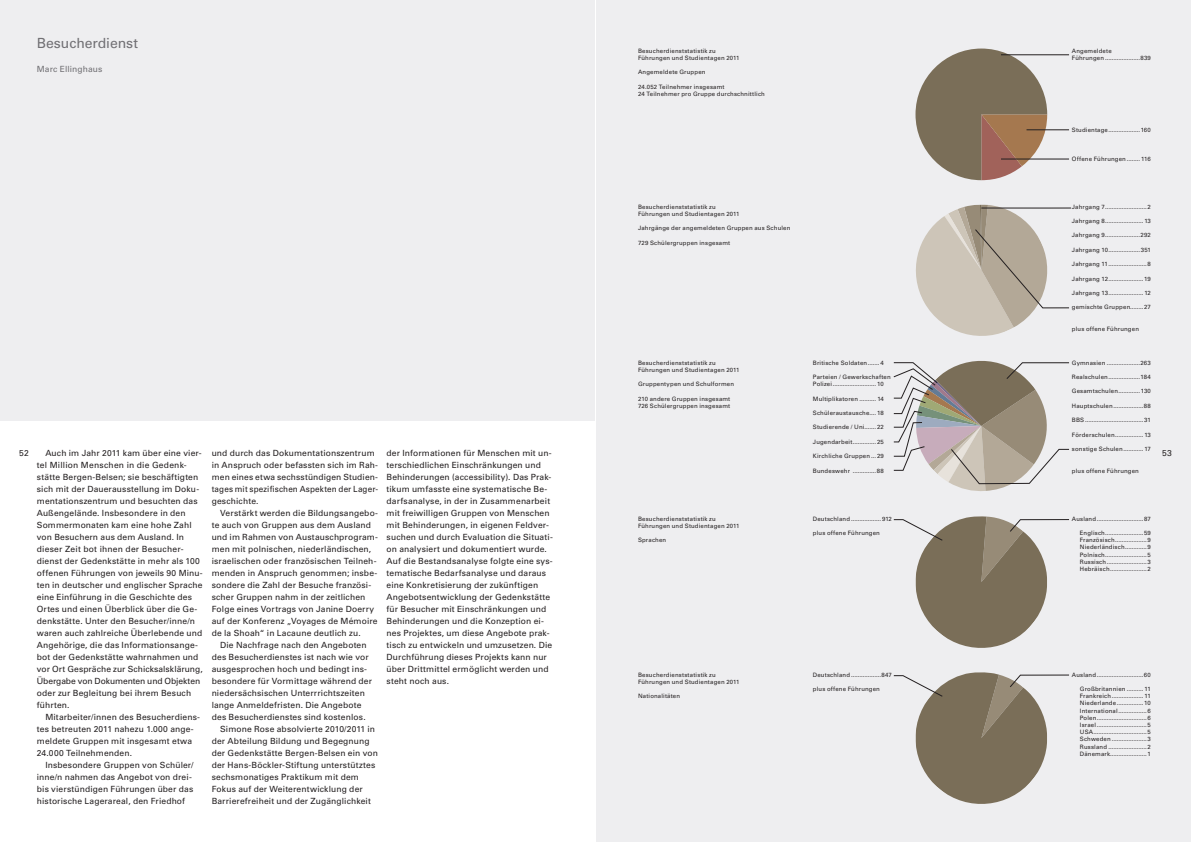
<style>
.page{position:relative;width:1191px;height:842px;background:#fff}
.page>*{position:absolute;margin:0;border:0;box-sizing:border-box;transform-origin:0 0}
.t1{font:14px "Univers LT Pro 55 Roman";letter-spacing:-.005em;color:#717074}
.t2{font:8.5px/12px "Univers LT Pro 55 Roman";letter-spacing:.015em;color:#231f20}
.t3{font:8.5px "Univers LT Pro 55 Roman";letter-spacing:.01em;color:#717074}
.t4{font:6px/7.2px "Univers LT Pro 55 Roman";letter-spacing:.03em;color:#231f20}
</style>
<div class="page">
<div style="left:0;top:0;width:595px;height:420px;background:#eeeef0"></div>
<div style="left:596px;top:0;width:595px;height:842px;background:#eeeef0"></div>
<svg style="left:990px;top:123px;width:57px;height:57px"></svg>
<svg style="left:915px;top:49px;width:132px;height:131px;background:#846e57"></svg>
<hr style="left:1001px;top:55px;width:68px;height:1px;background:#231f20">
<hr style="left:1026px;top:130px;width:43px;height:1px;background:#231f20">
<svg style="left:916px;top:205px;width:153px;height:131px"></svg>
<hr style="left:1001px;top:159px;width:68px;height:1px;background:#231f20">
<svg style="left:893px;top:516px;width:176px;height:132px"></svg>
<svg style="left:893px;top:672px;width:176px;height:132px"></svg>
<svg style="left:893px;top:361px;width:176px;height:130px"></svg>
<hr style="left:981px;top:208px;width:90px;height:1px;background:#231f20">
<h1 class="t1" style="left:37px;top:35px;width:103px">Besucherdienst</h1>
<p class="t3" style="left:37px;top:64px;width:67px">Marc Ellinghaus</p>
<p class="t4" style="left:638px;top:47px;width:103px">Besucherdienststatistik zu<br>Führungen und Studientagen 2011</p>
<p class="t4" style="left:638px;top:68px;width:69px">Angemeldete Gruppen</p>
<p class="t4" style="left:638px;top:83px;width:128px">24.052 Teilnehmer insgesamt<br>24 Teilnehmer pro Gruppe durchschnittlich</p>
<p class="t4" style="left:638px;top:203px;width:103px">Besucherdienststatistik zu<br>Führungen und Studientagen 2011</p>
<p class="t4" style="left:638px;top:224px;width:154px">Jahrgänge der angemeldeten Gruppen aus Schulen</p>
<p class="t4" style="left:638px;top:239px;width:94px">729 Schülergruppen insgesamt</p>
<p class="t4" style="left:1071px;top:47px;width:80px">Angemeldete<br>Führungen .....................839</p>
<p class="t4" style="left:1071px;top:126px;width:80px">Studientage ...................160</p>
<p class="t4" style="left:1071px;top:155px;width:81px">Offene Führungen ........ 116</p>
<p class="t4" style="left:1071px;top:203px;width:81px">Jahrgang 7 .........................2</p>
<p class="t4" style="left:1071px;top:217px;width:81px">Jahrgang 8 .......................13</p>
<p class="t4" style="left:1072px;top:232px;width:81px">Jahrgang 9 .....................292</p>
<p class="t4" style="left:1072px;top:246px;width:81px">Jahrgang 10 ...................351</p>
<p class="t4" style="left:1072px;top:260px;width:81px">Jahrgang 11 .......................8</p>
<p class="t4" style="left:1072px;top:275px;width:80px">Jahrgang 12 .....................19</p>
<p class="t4" style="left:1072px;top:289px;width:81px">Jahrgang 13 .....................12</p>
<p class="t4" style="left:1072px;top:304px;width:81px">gemischte Gruppen........27</p>
<p class="t4" style="left:1072px;top:325px;width:69px">plus offene Führungen</p>
<p class="t4" style="left:813px;top:359px;width:72px">Britische Soldaten ....... 4</p>
<p class="t4" style="left:813px;top:373px;width:79px">Parteien / Gewerkschaften<br>Polizei .......................... 10</p>
<p class="t4" style="left:813px;top:395px;width:72px">Multiplikatoren .......... 14</p>
<p class="t4" style="left:813px;top:409px;width:72px">Schüleraustausche .... 18</p>
<p class="t4" style="left:813px;top:424px;width:72px">Studierende / Uni .......22</p>
<p class="t4" style="left:813px;top:438px;width:72px">Jugendarbeit ..............25</p>
<p class="t4" style="left:813px;top:452px;width:72px">Kirchliche Gruppen ...29</p>
<p class="t4" style="left:813px;top:467px;width:72px">Bundeswehr ..............88</p>
<p class="t4" style="left:1071px;top:359px;width:80px">Gymnasien ....................263</p>
<p class="t4" style="left:1071px;top:373px;width:81px">Realschulen ...................184</p>
<p class="t4" style="left:1072px;top:388px;width:80px">Gesamtschulen .............130</p>
<p class="t4" style="left:1072px;top:402px;width:81px">Hauptschulen ..................88</p>
<p class="t4" style="left:1072px;top:416px;width:80px">BBS ...................................31</p>
<p class="t4" style="left:1071px;top:431px;width:81px">Förderschulen .................13</p>
<p class="t4" style="left:1072px;top:445px;width:81px">sonstige Schulen ............17</p>
<p class="t4" style="left:1072px;top:467px;width:69px">plus offene Führungen</p>
<p class="t4" style="left:638px;top:359px;width:103px">Besucherdienststatistik zu<br>Führungen und Studientagen 2011</p>
<p class="t4" style="left:638px;top:380px;width:98px">Gruppentypen und Schulformen</p>
<p class="t4" style="left:638px;top:395px;width:94px">210 andere Gruppen insgesamt<br>726 Schülergruppen insgesamt</p>
<p class="t2" style="left:386px;top:447px;width:168px">der Informationen für Menschen mit un&shy;terschiedlichen Einschränkungen und Behinderungen (accessibility). Das Prak&shy;tikum umfasste eine systematische Be&shy;darfsanalyse, in der in Zusammenarbeit mit freiwilligen Gruppen von Menschen mit Behinderungen, in eigenen Feldver&shy;suchen und durch Evaluation die Situati&shy;on analysiert und dokumentiert wurde.<br>Auf die Bestandsanalyse folgte eine sys&shy;tematische Bedarfsanalyse und daraus eine Konkretisierung der zukünftigen Angebotsentwicklung der Gedenkstätte für Besucher mit Einschränkungen und Behinderungen und die Konzeption ei&shy;nes Projektes, um diese Angebote prak&shy;tisch zu entwickeln und umzusetzen. Die Durchführung dieses Projekts kann nur über Drittmittel ermöglicht werden und steht noch aus.</p>
<p class="t2" style="left:37px;top:447px;width:167px;text-indent:9px">Auch im Jahr 2011 kam über eine vier&shy;tel Million Menschen in die Gedenk&shy;stätte Bergen-Belsen; sie beschäftigten sich mit der Dauerausstellung im Doku&shy;mentationszentrum und besuchten das Außengelände. Insbesondere in den Sommermonaten kam eine hohe Zahl von Besuchern aus dem Ausland. In dieser Zeit bot ihnen der Besucher&shy;dienst der Gedenkstätte in mehr als 100 offenen Führungen von jeweils 90 Minu&shy;ten in deutscher und englischer Sprache eine Einführung in die Geschichte des Ortes und einen Überblick über die Ge&shy;denkstätte. Unter den Besucher/inne/n waren auch zahlreiche Überlebende und Angehörige, die das Informationsange&shy;bot der Gedenkstätte wahrnahmen und vor Ort Gespräche zur Schicksalsklärung, Übergabe von Dokumenten und Objekten oder zur Begleitung bei ihrem Besuch führten.</p>
<p class="t2" style="left:37px;top:711px;width:165px;text-indent:8px">Mitarbeiter/innen des Besucherdiens&shy;tes betreuten 2011 nahezu 1.000 ange&shy;meldete Gruppen mit insgesamt etwa 24.000 Teilnehmenden.</p>
<p class="t2" style="left:37px;top:759px;width:158px;text-indent:8px">Insbesondere Gruppen von Schüler/ inne/n nahmen das Angebot von drei&shy;bis vierstündigen Führungen über das historische Lagerareal, den Friedhof</p>
<p class="t2" style="left:212px;top:447px;width:168px">und durch das Dokumentationszentrum in Anspruch oder befassten sich im Rah&shy;men eines etwa sechsstündigen Studien&shy;tages mit spezifischen Aspekten der Lager&shy;geschichte.</p>
<p class="t2" style="left:212px;top:507px;width:168px;text-indent:9px">Verstärkt werden die Bildungsangebo&shy;te auch von Gruppen aus dem Ausland und im Rahmen von Austauschprogram&shy;men mit polnischen, niederländischen, israelischen oder französischen Teilneh&shy;menden in Anspruch genommen; insbe&shy;sondere die Zahl der Besuche französi&shy;scher Gruppen nahm in der zeitlichen Folge eines Vortrags von Janine Doerry auf der Konferenz „Voyages de Mémoire de la Shoah“ in Lacaune deutlich zu.</p>
<p class="t2" style="left:220px;top:639px;width:148px">Die Nachfrage nach den Angeboten</p>
<p class="t2" style="left:212px;top:651px;width:158px">des Besucherdienstes ist nach wie vor</p>
<p class="t2" style="left:212px;top:663px;width:157px">ausgesprochen hoch und bedingt ins-</p>
<p class="t2" style="left:212px;top:675px;width:162px">besondere für Vormittage während der</p>
<p class="t2" style="left:212px;top:687px;width:155px">niedersächsischen Unterrrichtszeiten</p>
<p class="t2" style="left:212px;top:699px;width:151px">lange Anmeldefristen. Die Angebote</p>
<p class="t2" style="left:212px;top:711px;width:155px">des Besucherdienstes sind kostenlos.</p>
<p class="t2" style="left:220px;top:723px;width:156px">Simone Rose absolvierte 2010/2011 in</p>
<p class="t2" style="left:212px;top:735px;width:159px">der Abteilung Bildung und Begegnung</p>
<p class="t2" style="left:212px;top:747px;width:168px">der Gedenkstätte Bergen-Belsen ein von</p>
<p class="t2" style="left:212px;top:759px;width:165px">der Hans-Böckler-Stiftung unterstütztes</p>
<p class="t2" style="left:212px;top:771px;width:149px">sechsmonatiges Praktikum mit dem</p>
<p class="t2" style="left:212px;top:783px;width:153px">Fokus auf der Weiterentwicklung der</p>
<p class="t2" style="left:212px;top:795px;width:161px">Barrierefreiheit und der Zugänglichkeit</p>
<p class="t2" style="left:19px;top:447px;width:11px">52</p>
<p class="t2" style="left:1162px;top:447px;width:11px">53</p>
<p class="t4" style="left:638px;top:515px;width:103px">Besucherdienststatistik zu<br>Führungen und Studientagen 2011</p>
<p class="t4" style="left:638px;top:536px;width:30px">Sprachen</p>
<p class="t4" style="left:813px;top:515px;width:80px">Deutschland ..................912</p>
<p class="t4" style="left:813px;top:529px;width:69px">plus offene Führungen</p>
<p class="t4" style="left:1071px;top:515px;width:80px">Ausland ............................87</p>
<p class="t4" style="left:1079px;top:529px;width:73px;text-align:justify">Englisch .......................59<br>Französisch ...................9<br>Niederländisch .............9<br>Polnisch .........................5<br>Russisch ........................3<br>Hebräisch ......................2</p>
<p class="t4" style="left:638px;top:671px;width:103px">Besucherdienststatistik zu<br>Führungen und Studientagen 2011</p>
<p class="t4" style="left:638px;top:692px;width:44px">Nationalitäten</p>
<p class="t4" style="left:813px;top:671px;width:81px">Deutschland ..................847</p>
<p class="t4" style="left:813px;top:685px;width:69px">plus offene Führungen</p>
<p class="t4" style="left:1071px;top:671px;width:80px">Ausland ............................60</p>
<p class="t4" style="left:1079px;top:685px;width:73px;text-align:justify">Großbritannien .......... 11<br>Frankreich ................... 11<br>Niederlande ................10<br>International .................6<br>Polen ..............................6<br>Israel ..............................5<br>USA ................................5<br>Schweden .....................3<br>Russland .......................2<br>Dänemark ......................1</p>
</div>
